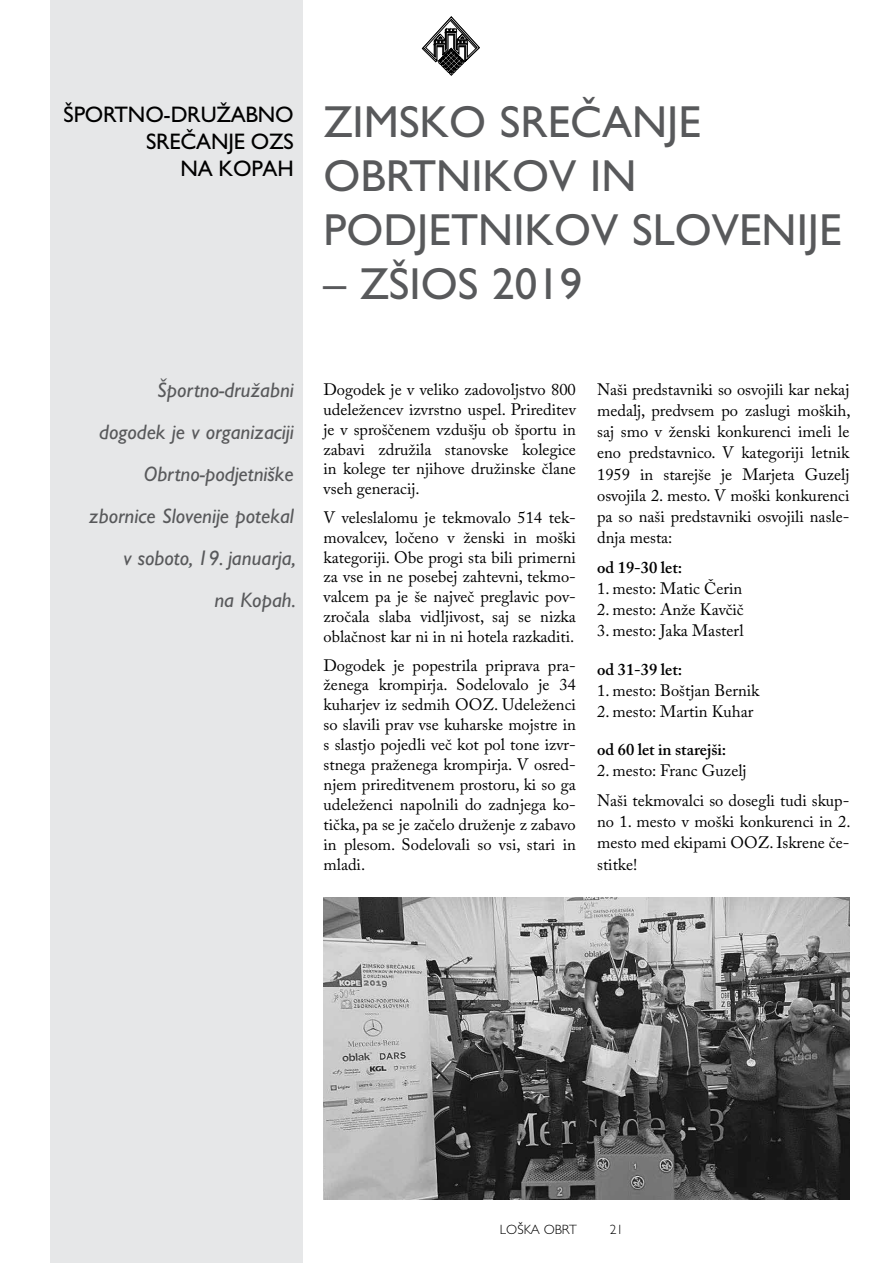
<style>
.page{position:relative;width:893px;height:1263px;background:#fff}
.page>*{position:absolute;margin:0;border:0;box-sizing:border-box;transform-origin:0 0}
.t1{font:45px "Gill Sans Std";color:#58595b}
.t2{font:22.5px "Gill Sans Std";letter-spacing:-.01em;color:#000}
.t3{font:italic 21px/42px "Gill Sans Std";color:#58595b;text-align:right}
.t4{font:16.5px/20px "Adobe Caslon Pro";color:#000;text-align:justify}
.t5{font:600 16.5px "Adobe Caslon Pro";color:#000}
.t6{font:300 13.5px "Gill Sans Std";color:#000}
</style>
<div class="page">
<svg style="left:422px;top:17px;width:57px;height:58px"></svg>
<div style="left:50px;top:0;width:252px;height:1263px;background:#e6e7e8"></div>
<img style="left:324px;top:898px;width:525px;height:301px">
<h2 class="t2" style="left:64px;top:101px;width:230px">ŠPORTNO-DRUŽABNO</h2>
<h2 class="t2" style="left:146px;top:128px;width:149px">SREČANJE OZS</h2>
<h2 class="t2" style="left:180px;top:155px;width:98px">NA KOPAH</h2>
<h1 class="t1" style="left:324px;top:96px;width:26px">ZIMSK</h1>
<h1 class="t1" style="left:449px;top:96px;width:206px">O SREČANJE</h1>
<h1 class="t1" style="left:324px;top:150px;width:113px">OBRTNIK</h1>
<h1 class="t1" style="left:512px;top:150px;width:99px">OV IN</h1>
<h1 class="t1" style="left:324px;top:204px;width:85px">PODJETNIK</h1>
<h1 class="t1" style="left:554px;top:204px;width:206px">OV SLOVENIJE</h1>
<h1 class="t1" style="left:324px;top:258px;width:260px">– ZŠIOS 2019</h1>
<p class="t3" style="left:89px;top:369px;width:208px">Športno-družabni dogodek je v organizaciji<br>Obrtno-podjetniške zbornice Slovenije potekal v soboto, 19. januarja,<br>na Kopah.</p>
<p class="t4" style="left:324px;top:379px;width:254px">Dogodek je v veliko zadovoljstvo 800 udeležencev izvrstno uspel. Prireditev je v sproščenem vzdušju ob športu in zabavi združila stanovske kolegice in kolege ter njihove družinske člane vseh generacij.</p>
<p class="t4" style="left:324px;top:507px;width:254px">V veleslalomu je tekmovalo 514 tek&shy;movalcev, ločeno v ženski in moški kategoriji. Obe progi sta bili primerni za vse in ne posebej zahtevni, tekmo&shy;valcem pa je še največ preglavic pov&shy;zročala slaba vidljivost, saj se nizka oblačnost kar ni in ni hotela razkaditi.</p>
<p class="t4" style="left:324px;top:655px;width:254px">Dogodek je popestrila priprava pra&shy;ženega krompirja. Sodelovalo je 34 kuharjev iz sedmih OOZ. Udeleženci so slavili prav vse kuharske mojstre in s slastjo pojedli več kot pol tone izvr&shy;stnega praženega krompirja. V osred&shy;njem prireditvenem prostoru, ki so ga udeleženci napolnili do zadnjega ko&shy;tička, pa se je začelo druženje z zabavo in plesom. Sodelovali so vsi, stari in mladi.</p>
<p class="t4" style="left:597px;top:378px;width:255px;line-height:21.1px">Naši predstavniki so osvojili kar nekaj medalj, predvsem po zaslugi moških, saj smo v ženski konkurenci imeli le eno predstavnico. V kategoriji letnik 1959 in starejše je Marjeta Guzelj osvojila 2. mesto. V moški konkurenci pa so naši predstavniki osvojili nasle&shy;dnja mesta:</p>
<p class="t5" style="left:597px;top:557px;width:87px">od 19-30 let:</p>
<p class="t4" style="left:597px;top:578px;width:147px">1. mesto: Matic Čerin</p>
<p class="t4" style="left:597px;top:599px;width:148px">2. mesto: Anže Kavčič</p>
<p class="t4" style="left:597px;top:621px;width:148px">3. mesto: Jaka Masterl</p>
<p class="t5" style="left:597px;top:659px;width:87px">od 31-39 let:</p>
<p class="t4" style="left:597px;top:680px;width:164px">1. mesto: Boštjan Bernik</p>
<p class="t4" style="left:597px;top:701px;width:158px">2. mesto: Martin Kuhar</p>
<p class="t5" style="left:597px;top:740px;width:131px">od 60 let in starejši:</p>
<p class="t4" style="left:597px;top:756px;width:254px;line-height:29.7px">2. mesto: Franc Guzelj<br>Naši tekmovalci so dosegli tudi skup-</p>
<p class="t4" style="left:597px;top:811px;width:255px;line-height:21.1px">no 1. mesto v moški konkurenci in 2. mesto med ekipami OOZ. Iskrene če&shy;stitke!</p>
<p class="t6" style="left:500px;top:1222px;width:79px">LOŠKA OBRT</p>
<p class="t6" style="left:610px;top:1222px;width:15px">21</p>
</div>
